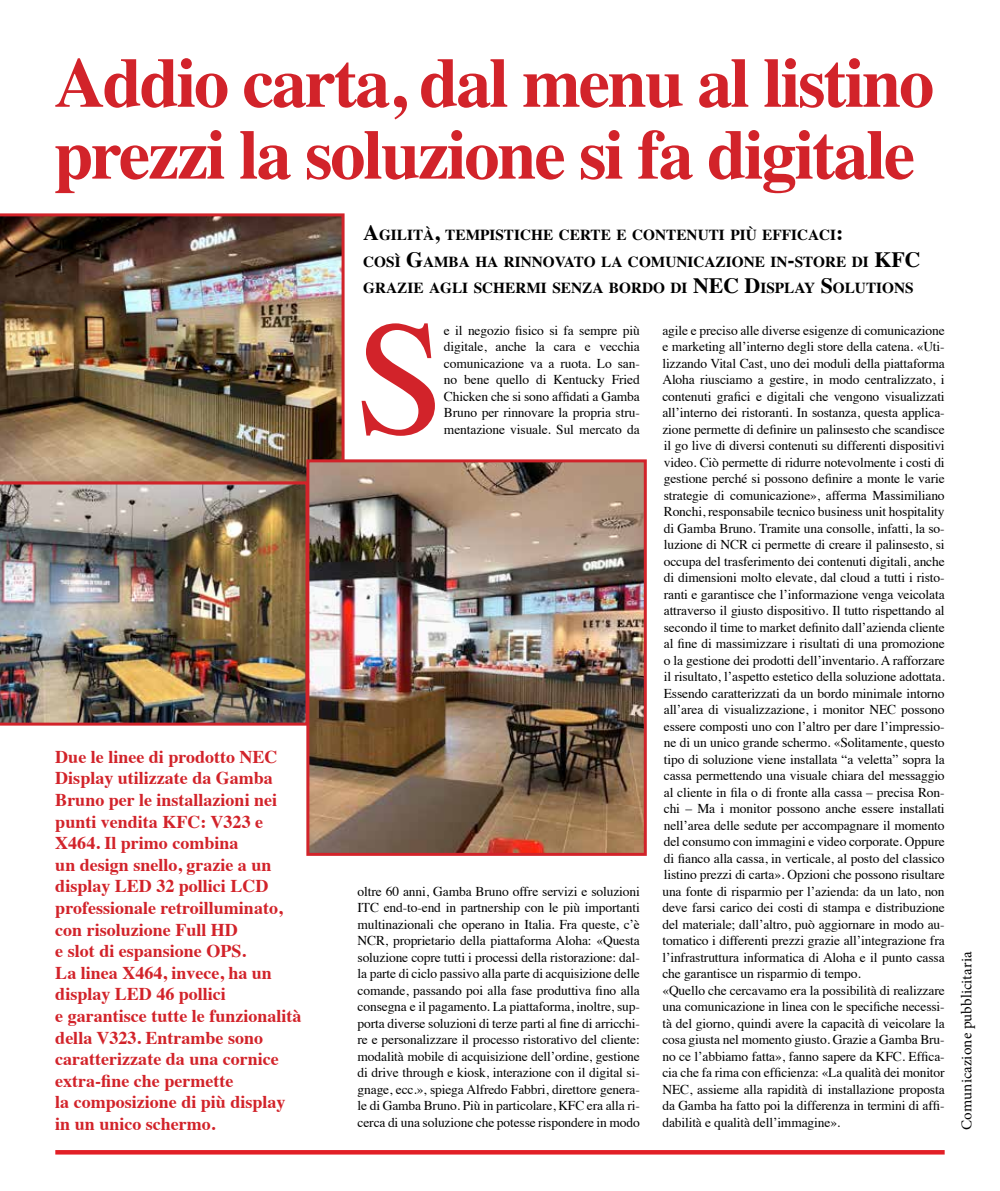
<style>
.page{position:relative;width:1000px;height:1191px;background:#fff}
.page>*{position:absolute;margin:0;border:0;box-sizing:border-box;transform-origin:0 0}
.t1{font:163.2px "Times";color:#d2232a}
.t2{font:700 70.35px/71.8px "Times";letter-spacing:-.03em;color:#d2232a}
.t3{font:700 18px/21.6px "Times";color:#d2232a}
.t4{font:700 15.3px/26.2px "Times";color:#000}
.t5{font:15px "Minion Pro";letter-spacing:.01em;color:#000}
.t6{font:13.5px/16.5px "Times";letter-spacing:-.01em;color:#000;text-align:justify}
.s1{font-size:21.9px}
</style>
<div class="page">
<hr style="left:55px;top:1150px;width:889px;height:4px;background:#e21f26">
<img style="left:0;top:213px;width:344px;height:268px">
<img style="left:0;top:481px;width:306px;height:244px">
<img style="left:310px;top:463px;width:332px;height:389px">
<div style="left:306px;top:459px;width:340px;height:397px;border:3px solid #d2232a"></div>
<h2 class="t2" style="left:54px;top:40px;width:881px">Addio carta, dal menu al listino prezzi la soluzione si fa digitale</h2>
<p class="t3" style="left:55px;top:744px;width:247px">Due le linee di prodotto NEC<br>Display utilizzate da Gamba<br>Bruno per le installazioni nei punti vendita KFC: V323 e<br>X464. Il primo combina<br>un design snello, grazie a un display LED 32 pollici LCD professionale retroilluminato, con risoluzione Full HD<br>e slot di espansione OPS.<br>La linea X464, invece, ha un display LED 46 pollici<br>e garantisce tutte le funzionalità della V323. Entrambe sono caratterizzate da una cornice extra-fine che permette<br>la composizione di più display in un unico schermo.</p>
<p class="t4" style="left:363px;top:220px;width:543px"><span class="s1">A</span>GILITÀ<span class="s1">,</span> TEMPISTICHE CERTE E CONTENUTI PIÙ EFFICACI<span class="s1">:<br></span>COSÌ <span class="s1">G</span>AMBA HA RINNOVATO LA COMUNICAZIONE IN<span class="s1">-</span>STORE DI <span class="s1">KFC<br></span>GRAZIE AGLI SCHERMI SENZA BORDO DI <span class="s1">NEC</span></p>
<p class="t4" style="left:744px;top:273px;width:170px"><span class="s1">D</span>ISPLAY <span class="s1">S</span>OLUTIONS</p>
<h1 class="t1" style="left:355px;top:226px;width:92px">S</h1>
<p class="t6" style="left:444px;top:321px;width:197px">e il negozio fisico si fa sempre più digitale, anche la cara e vecchia comunicazione va a ruota. Lo san&shy;no bene quello di Kentucky Fried Chicken che si sono affidati a Gamba Bruno per rinnovare la propria stru&shy;mentazione visuale. Sul mercato da</p>
<p class="t6" style="left:357px;top:882px;width:284px">oltre 60 anni, Gamba Bruno offre servizi e soluzioni ITC end-to-end in partnership con le più importanti multinazionali che operano in Italia. Fra queste, c’è NCR, proprietario della piattaforma Aloha: «Questa soluzione copre tutti i processi della ristorazione: dal&shy;la parte di ciclo passivo alla parte di acquisizione delle comande, passando poi alla fase produttiva fino alla consegna e il pagamento. La piattaforma, inoltre, sup&shy;porta diverse soluzioni di terze parti al fine di arricchi&shy;re e personalizzare il processo ristorativo del cliente: modalità mobile di acquisizione dell’ordine, gestione di drive through e kiosk, interazione con il digital si&shy;gnage, ecc.», spiega Alfredo Fabbri, direttore genera&shy;le di Gamba Bruno. Più in particolare, KFC era alla ri&shy;cerca di una soluzione che potesse rispondere in modo</p>
<p class="t6" style="left:662px;top:321px;width:284px;text-align:left">agile e preciso alle diverse esigenze di comunicazione e marketing all’interno degli store della catena. «Uti&shy;lizzando Vital Cast, uno dei moduli della piattaforma Aloha riusciamo a gestire, in modo centralizzato, i contenuti grafici e digitali che vengono visualizzati all’interno dei ristoranti. In sostanza, questa applica&shy;zione permette di definire un palinsesto che scandisce il go live di diversi contenuti su differenti dispositivi video. Ciò permette di ridurre notevolmente i costi di gestione perché si possono definire a monte le varie strategie di comunicazione», afferma Massimiliano Ronchi, responsabile tecnico business unit hospitality di Gamba Bruno. Tramite una consolle, infatti, la so&shy;luzione di NCR ci permette di creare il palinsesto, si occupa del trasferimento dei contenuti digitali, anche di dimensioni molto elevate, dal cloud a tutti i risto&shy;ranti e garantisce che l’informazione venga veicolata attraverso il giusto dispositivo. Il tutto rispettando al secondo il time to market definito dall’azienda cliente al fine di massimizzare i risultati di una promozione o la gestione dei prodotti dell’inventario. A rafforzare il risultato, l’aspetto estetico della soluzione adottata.<br>Essendo caratterizzati da un bordo minimale intorno all’area di visualizzazione, i monitor NEC possono essere composti uno con l’altro per dare l’impressio&shy;ne di un unico grande schermo. «Solitamente, questo tipo di soluzione viene installata “a veletta” sopra la cassa permettendo una visuale chiara del messaggio al cliente in fila o di fronte alla cassa – precisa Ron&shy;chi – Ma i monitor possono anche essere installati nell’area delle sedute per accompagnare il momento del consumo con immagini e video corporate. Oppure di fianco alla cassa, in verticale, al posto del classico listino prezzi di carta». Opzioni che possono risultare una fonte di risparmio per l’azienda: da un lato, non deve farsi carico dei costi di stampa e distribuzione del materiale; dall’altro, può aggiornare in modo au&shy;tomatico i differenti prezzi grazie all’integrazione fra l’infrastruttura informatica di Aloha e il punto cassa che garantisce un risparmio di tempo.<br>«Quello che cercavamo era la possibilità di realizzare una comunicazione in linea con le specifiche necessi&shy;tà del giorno, quindi avere la capacità di veicolare la cosa giusta nel momento giusto. Grazie a Gamba Bru&shy;no ce l’abbiamo fatta», fanno sapere da KFC. Effica&shy;cia che fa rima con efficienza: «La qualità dei monitor NEC, assieme alla rapidità di installazione proposta da Gamba ha fatto poi la differenza in termini di affi&shy;dabilità e qualità dell’immagine».</p>
<p class="t5" style="left:956px;top:1130px;width:180px;rotate:-90deg">Comunicazione pubblicitaria</p>
</div>
